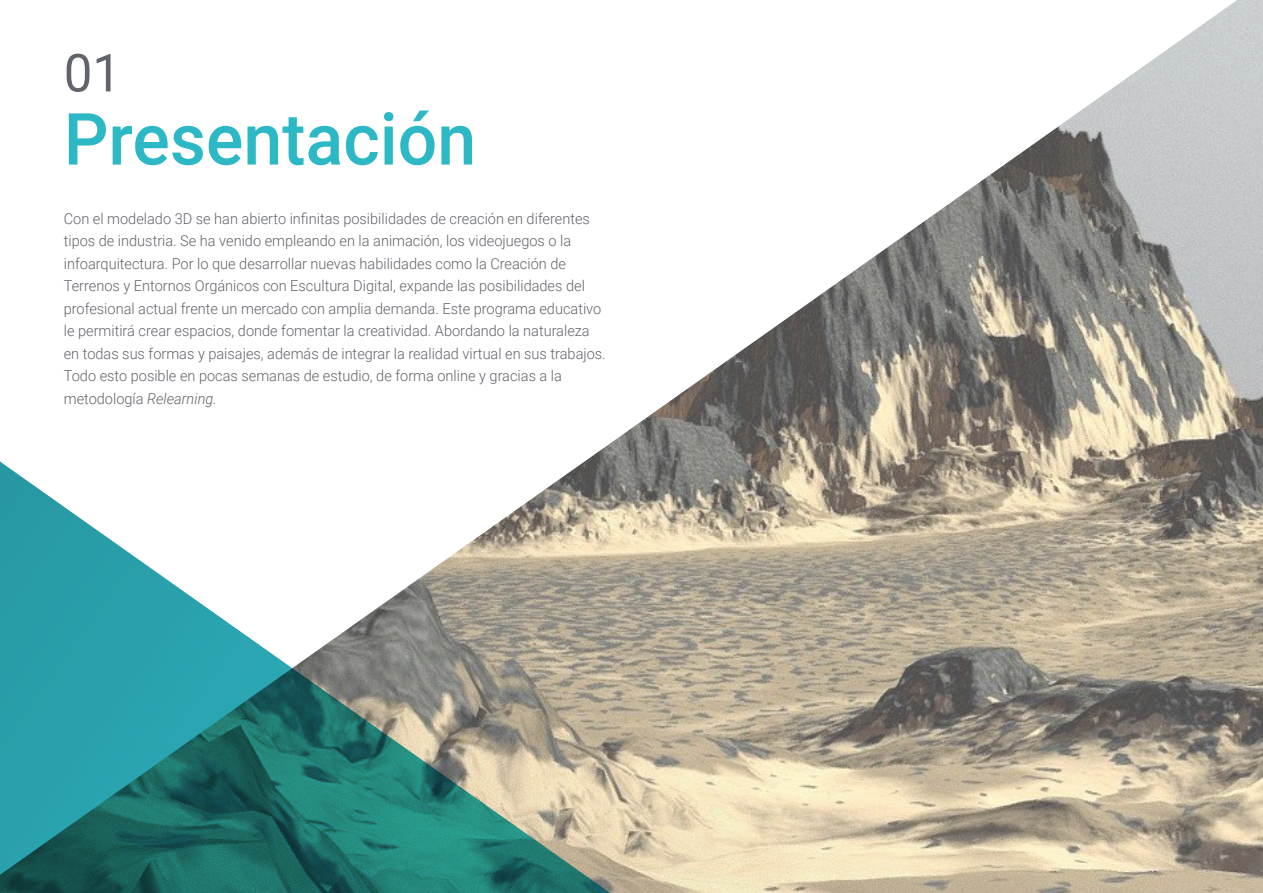
<style>
.page{position:relative;width:1263px;height:893px;background:#fff}
.page>*{position:absolute;margin:0;border:0;box-sizing:border-box;transform-origin:0 0}
.t1{font:500 72px "Roboto";color:#2db8c5}
.t2{font:52.5px "Roboto";color:#61646a}
.t3{font:300 15px/22.5px "Roboto";color:#61646a}
.s1{font-style:italic}
</style>
<div class="page">
<img style="left:606px;top:0;width:657px;height:893px">
<svg style="left:0;top:446px;width:640px;height:447px"></svg>
<h2 class="t2" style="left:64px;top:36px;width:59px">01</h2>
<h1 class="t1" style="left:64px;top:89px;width:414px">Presentación</h1>
<p class="t3" style="left:64px;top:207px;width:543px">Con el modelado 3D se han abierto infinitas posibilidades de creación en diferentes tipos de industria. Se ha venido empleando en la animación, los videojuegos o la infoarquitectura. Por lo que desarrollar nuevas habilidades como la Creación de Terrenos y Entornos Orgánicos con Escultura Digital, expande las posibilidades del profesional actual frente un mercado con amplia demanda. Este programa educativo le permitirá crear espacios, donde fomentar la creatividad. Abordando la naturaleza en todas sus formas y paisajes, además de integrar la realidad virtual en sus trabajos.<br>Todo esto posible en pocas semanas de estudio, de forma online y gracias a la metodología <span class="s1">Relearning.</span></p>
</div>
